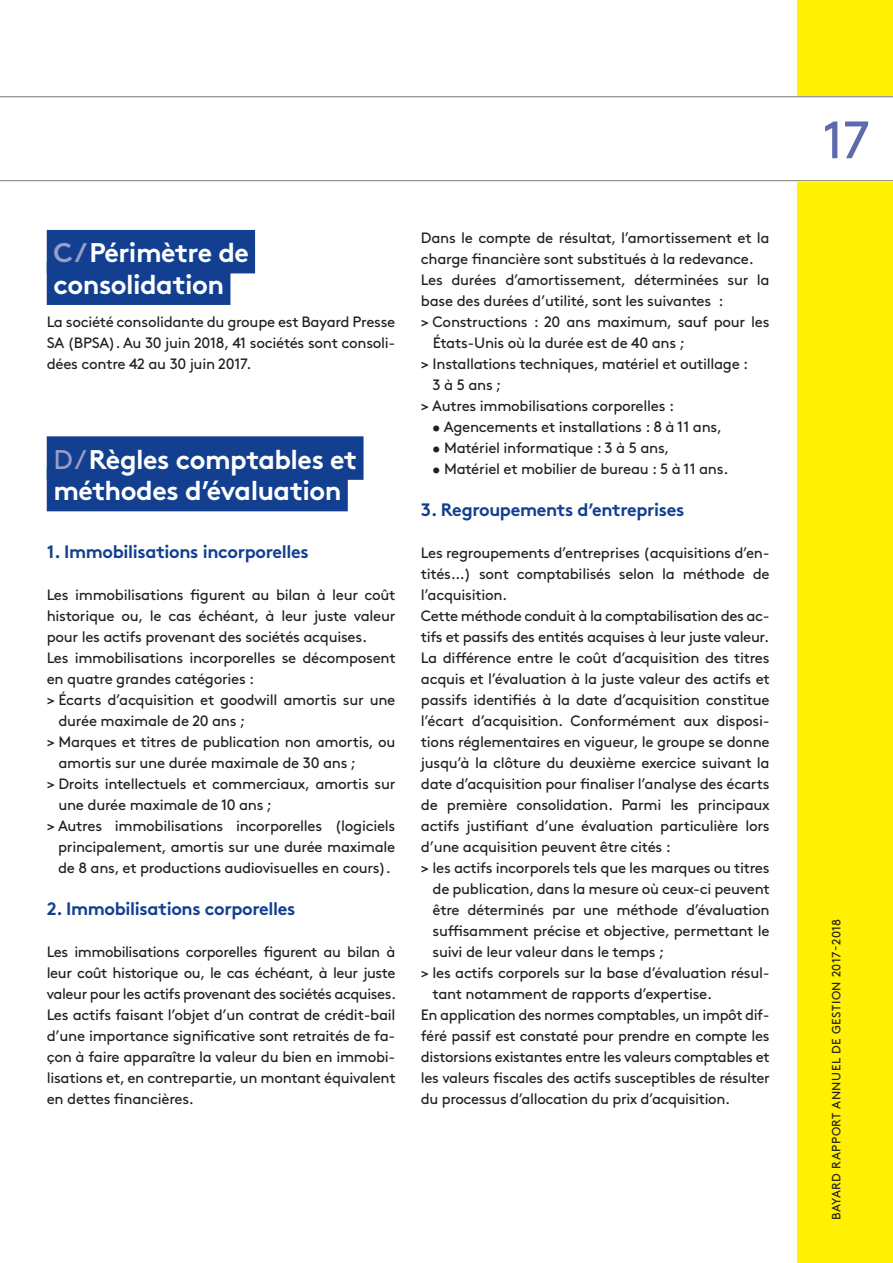
<style>
.page{position:relative;width:893px;height:1263px;background:#fff}
.page>*{position:absolute;margin:0;border:0;box-sizing:border-box;transform-origin:0 0}
.t1{font:52.5px "Brown";color:#5d6aab}
.t2{font:700 27px/31.5px "Brown";letter-spacing:-.02em;color:#fff}
.t3{font:700 18px "Brown";letter-spacing:-.02em;color:#123f90}
.t4{font:15px/21px "Brown";letter-spacing:-.02em;color:#231f20;text-align:justify}
.t5{font:12px "Brown";letter-spacing:.045em;color:#231f20}
.s1{color:#989eca}
.s2{font-weight:400;color:#989eca}
</style>
<div class="page">
<div style="left:797px;top:0;width:96px;height:1263px;background:#fff101"></div>
<div style="left:797px;top:96px;width:96px;height:85px;background:#fff"></div>
<hr style="left:0;top:180px;width:893px;height:1px;background:#76787b">
<hr style="left:0;top:96px;width:893px;height:1px;background:#76787b">
<div style="left:47px;top:230px;width:208px;height:43px;background:#123f90"></div>
<div style="left:47px;top:261px;width:183px;height:44px;background:#123f90"></div>
<div style="left:47px;top:436px;width:317px;height:44px;background:#123f90"></div>
<div style="left:47px;top:468px;width:301px;height:43px;background:#123f90"></div>
<h2 class="t2" style="left:54px;top:234px;width:197px"><span class="s1">C /</span> Périmètre de consolidation</h2>
<p class="t4" style="left:47px;top:310px;width:350px">La société consolidante du groupe est Bayard Presse SA (BPSA). Au 30 juin 2018, 41 sociétés sont consoli&shy;dées contre 42 au 30 juin 2017.</p>
<h2 class="t2" style="left:54px;top:440px;width:305px"><span class="s2">D /</span> Règles comptables et méthodes d’évaluation</h2>
<p class="t3" style="left:47px;top:537px;width:264px">1. Immobilisations incorporelles</p>
<p class="t4" style="left:47px;top:583px;width:350px">Les immobilisations figurent au bilan à leur coût</p>
<p class="t4" style="left:47px;top:604px;width:350px">historique ou, le cas échéant, à leur juste valeur</p>
<p class="t4" style="left:47px;top:625px;width:322px">pour les actifs provenant des sociétés acquises.</p>
<p class="t4" style="left:47px;top:646px;width:350px">Les immobilisations incorporelles se décomposent</p>
<p class="t4" style="left:47px;top:667px;width:209px">en quatre grandes catégories :</p>
<p class="t4" style="left:47px;top:688px;width:350px">&gt; Écarts d’acquisition et goodwill amortis sur une</p>
<p class="t4" style="left:58px;top:709px;width:188px">durée maximale de 20 ans ;</p>
<p class="t4" style="left:47px;top:730px;width:350px">&gt; Marques et titres de publication non amortis, ou</p>
<p class="t4" style="left:58px;top:751px;width:299px">amortis sur une durée maximale de 30 ans ;</p>
<p class="t4" style="left:47px;top:772px;width:350px">&gt; Droits intellectuels et commerciaux, amortis sur</p>
<p class="t4" style="left:58px;top:793px;width:215px">une durée maximale de 10 ans ;</p>
<p class="t4" style="left:47px;top:814px;width:350px">&gt; Autres immobilisations incorporelles (logiciels</p>
<p class="t4" style="left:58px;top:835px;width:339px">principalement, amortis sur une durée maximale</p>
<p class="t4" style="left:58px;top:856px;width:334px">de 8 ans, et productions audiovisuelles en cours).</p>
<p class="t3" style="left:47px;top:894px;width:250px">2. Immobilisations corporelles</p>
<p class="t4" style="left:47px;top:940px;width:351px">Les immobilisations corporelles figurent au bilan à leur coût historique ou, le cas échéant, à leur juste valeur pour les actifs provenant des sociétés acquises.<br>Les actifs faisant l’objet d’un contrat de crédit-bail d’une importance significative sont retraités de fa&shy;çon à faire apparaître la valeur du bien en immobi&shy;lisations et, en contrepartie, un montant équivalent en dettes financières.</p>
<p class="t4" style="left:421px;top:226px;width:350px">Dans le compte de résultat, l’amortissement et la</p>
<p class="t4" style="left:421px;top:247px;width:334px">charge financière sont substitués à la redevance.</p>
<p class="t4" style="left:421px;top:268px;width:350px">Les durées d’amortissement, déterminées sur la</p>
<p class="t4" style="left:421px;top:289px;width:304px">base des durées d’utilité, sont les suivantes :</p>
<p class="t4" style="left:421px;top:310px;width:350px">&gt; Constructions : 20 ans maximum, sauf pour les</p>
<p class="t4" style="left:433px;top:331px;width:254px">États-Unis où la durée est de 40 ans ;</p>
<p class="t4" style="left:421px;top:352px;width:329px">&gt; Installations techniques, matériel et outillage :</p>
<p class="t4" style="left:433px;top:373px;width:70px">3 à 5 ans ;</p>
<p class="t4" style="left:421px;top:394px;width:255px">&gt; Autres immobilisations corporelles :</p>
<p class="t4" style="left:432px;top:415px;width:291px">• Agencements et installations : 8 à 11 ans,</p>
<p class="t4" style="left:432px;top:436px;width:239px">• Matériel informatique : 3 à 5 ans,</p>
<p class="t4" style="left:432px;top:457px;width:298px">• Matériel et mobilier de bureau : 5 à 11 ans.</p>
<p class="t3" style="left:421px;top:495px;width:265px">3. Regroupements d’entreprises</p>
<p class="t4" style="left:421px;top:541px;width:350px">Les regroupements d’entreprises (acquisitions d’en-</p>
<p class="t4" style="left:421px;top:562px;width:350px">tités…) sont comptabilisés selon la méthode de</p>
<p class="t4" style="left:421px;top:583px;width:88px">l’acquisition.</p>
<p class="t4" style="left:421px;top:604px;width:350px">Cette méthode conduit à la comptabilisation des ac-</p>
<p class="t4" style="left:421px;top:625px;width:350px">tifs et passifs des entités acquises à leur juste valeur.</p>
<p class="t4" style="left:421px;top:646px;width:350px">La différence entre le coût d’acquisition des titres</p>
<p class="t4" style="left:421px;top:667px;width:350px">acquis et l’évaluation à la juste valeur des actifs et</p>
<p class="t4" style="left:421px;top:688px;width:350px">passifs identifiés à la date d’acquisition constitue</p>
<p class="t4" style="left:421px;top:709px;width:350px">l’écart d’acquisition. Conformément aux disposi-</p>
<p class="t4" style="left:421px;top:730px;width:350px">tions réglementaires en vigueur, le groupe se donne</p>
<p class="t4" style="left:421px;top:751px;width:350px">jusqu’à la clôture du deuxième exercice suivant la</p>
<p class="t4" style="left:421px;top:772px;width:350px">date d’acquisition pour finaliser l’analyse des écarts</p>
<p class="t4" style="left:421px;top:793px;width:350px">de première consolidation. Parmi les principaux</p>
<p class="t4" style="left:421px;top:814px;width:350px">actifs justifiant d’une évaluation particulière lors</p>
<p class="t4" style="left:421px;top:835px;width:251px">d’une acquisition peuvent être cités :</p>
<p class="t4" style="left:421px;top:856px;width:350px">&gt; les actifs incorporels tels que les marques ou titres</p>
<p class="t4" style="left:433px;top:877px;width:339px">de publication, dans la mesure où ceux-ci peuvent</p>
<p class="t4" style="left:433px;top:898px;width:339px">être déterminés par une méthode d’évaluation</p>
<p class="t4" style="left:433px;top:919px;width:339px">suffisamment précise et objective, permettant le</p>
<p class="t4" style="left:433px;top:940px;width:233px">suivi de leur valeur dans le temps ;</p>
<p class="t4" style="left:421px;top:961px;width:350px">&gt; les actifs corporels sur la base d’évaluation résul-</p>
<p class="t4" style="left:433px;top:982px;width:281px">tant notamment de rapports d’expertise.</p>
<p class="t4" style="left:421px;top:1003px;width:350px">En application des normes comptables, un impôt dif-</p>
<p class="t4" style="left:421px;top:1024px;width:350px">féré passif est constaté pour prendre en compte les</p>
<p class="t4" style="left:421px;top:1045px;width:350px">distorsions existantes entre les valeurs comptables et</p>
<p class="t4" style="left:421px;top:1066px;width:350px">les valeurs fiscales des actifs susceptibles de résulter</p>
<p class="t4" style="left:421px;top:1087px;width:311px">du processus d’allocation du prix d’acquisition.</p>
<h1 class="t1" style="left:822px;top:100px;width:49px">17</h1>
<p class="t5" style="left:827px;top:1220px;width:303px;rotate:-90deg">BAYARD RAPPORT ANNUEL DE GESTION 2017-2018</p>
</div>
